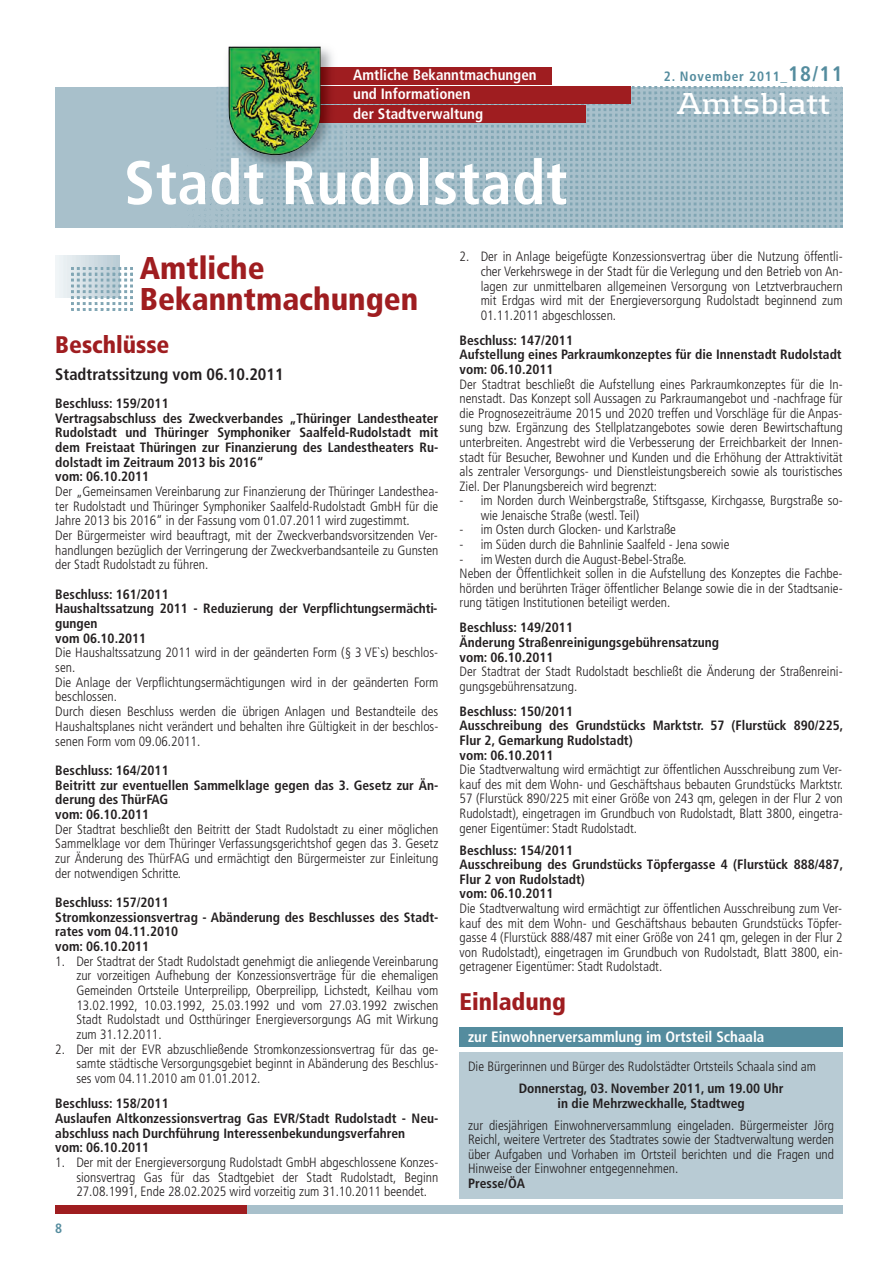
<style>
.page{position:relative;width:881px;height:1263px;background:#fff}
.page>*{position:absolute;margin:0;border:0;box-sizing:border-box;transform-origin:0 0}
.t1{font:700 condensed 61.5px "Frutiger";letter-spacing:.01em;color:#fff}
.t2{font:900 condensed 31.5px/31.5px "Frutiger";color:#9f1d20}
.t3{font:700 31.5px "Kontrapunkt";color:#fff}
.t4{font:900 condensed 24px "Frutiger";color:#9f1d20}
.t5{font:700 condensed 16.5px "Frutiger";color:#231f20}
.t6{font:700 condensed 15px/19.8px "Frutiger";color:#fff}
.t7{font:300 condensed 13.5px/14.5px "Frutiger";color:#231f20;text-align:justify}
.t8{font:700 condensed 13.5px/14.7px "Frutiger";color:#231f20}
.t9{font:700 condensed 13.5px "Frutiger";letter-spacing:.06em;color:#548c9e}
.s1{font-size:21px}
</style>
<div class="page">
<div style="left:236px;top:1205px;width:606px;height:9px;background:#a8c0cb"></div>
<div style="left:55px;top:1205px;width:192px;height:9px;background:#9f1d20"></div>
<svg style="left:55px;top:255px;width:64px;height:43px"></svg>
<img style="left:71px;top:268px;width:61px;height:42px">
<div style="left:55px;top:87px;width:787px;height:140px;background:#a8c0cb"></div>
<img style="left:188px;top:87px;width:654px;height:140px">
<div style="left:279px;top:68px;width:272px;height:17px;background:#9f1d20"></div>
<div style="left:279px;top:87px;width:351px;height:17px;background:#9f1d20"></div>
<div style="left:280px;top:106px;width:305px;height:17px;background:#9f1d20"></div>
<img style="left:216px;top:48px;width:129px;height:130px">
<img style="left:321px;top:68px;width:24px;height:17px">
<img style="left:321px;top:87px;width:24px;height:17px">
<img style="left:321px;top:106px;width:24px;height:17px">
<img style="left:228px;top:46px;width:93px;height:110px">
<div style="left:459px;top:1027px;width:383px;height:19px;background:#548c9e"></div>
<div style="left:459px;top:1052px;width:383px;height:147px;background:#b8cbd4"></div>
<p class="t6" style="left:353px;top:66px;width:185px">Amtliche Bekanntmachungen</p>
<p class="t9" style="left:663px;top:71px;width:180px">2. November 2011_<span class="s1">18/11</span></p>
<p class="t6" style="left:353px;top:85px;width:131px">und Informationen der Stadtverwaltung</p>
<h2 class="t3" style="left:676px;top:93px;width:155px">Amtsblatt</h2>
<h1 class="t1" style="left:124px;top:158px;width:444px">Stadt Rudolstadt</h1>
<h2 class="t2" style="left:140px;top:255px;width:280px">Amtliche<br>Bekanntmachungen</h2>
<h3 class="t4" style="left:55px;top:335px;width:116px">Beschlüsse</h3>
<p class="t5" style="left:55px;top:367px;width:230px">Stadtratssitzung vom 06.10.2011</p>
<p class="t8" style="left:55px;top:397px;width:384px">Beschluss: 159/2011<br>Vertragsabschluss des Zweckverbandes „Thüringer Landestheater Rudolstadt und Thüringer Symphoniker Saalfeld-Rudolstadt mit dem Freistaat Thüringen zur Finanzierung des Landestheaters Ru&shy;dolstadt im Zeitraum 2013 bis 2016“<br>vom: 06.10.2011</p>
<p class="t7" style="left:55px;top:485px;width:384px;text-align:left">Der „Gemeinsamen Vereinbarung zur Finanzierung der Thüringer Landesthea&shy;ter Rudolstadt und Thüringer Symphoniker Saalfeld-Rudolstadt GmbH für die Jahre 2013 bis 2016“ in der Fassung vom 01.07.2011 wird zugestimmt.<br>Der Bürgermeister wird beauftragt, mit der Zweckverbandsvorsitzenden Ver&shy;handlungen bezüglich der Verringerung der Zweckverbandsanteile zu Gunsten der Stadt Rudolstadt zu führen.</p>
<p class="t8" style="left:55px;top:588px;width:383px">Beschluss: 161/2011<br>Haushaltssatzung 2011 - Reduzierung der Verpflichtungsermächti&shy;gungen<br>vom 06.10.2011</p>
<p class="t7" style="left:55px;top:646px;width:384px;text-align:left">Die Haushaltssatzung 2011 wird in der geänderten Form (§ 3 VE`s) beschlos&shy;sen.<br>Die Anlage der Verpflichtungsermächtigungen wird in der geänderten Form beschlossen.<br>Durch diesen Beschluss werden die übrigen Anlagen und Bestandteile des Haushaltsplanes nicht verändert und behalten ihre Gültigkeit in der beschlos&shy;senen Form vom 09.06.2011.</p>
<p class="t8" style="left:55px;top:764px;width:384px">Beschluss: 164/2011<br>Beitritt zur eventuellen Sammelklage gegen das 3. Gesetz zur Än&shy;derung des ThürFAG<br>vom: 06.10.2011</p>
<p class="t7" style="left:55px;top:822px;width:384px">Der Stadtrat beschließt den Beitritt der Stadt Rudolstadt zu einer möglichen Sammelklage vor dem Thüringer Verfassungsgerichtshof gegen das 3. Gesetz zur Änderung des ThürFAG und ermächtigt den Bürgermeister zur Einleitung der notwendigen Schritte.</p>
<p class="t8" style="left:55px;top:896px;width:384px">Beschluss: 157/2011<br>Stromkonzessionsvertrag - Abänderung des Beschlusses des Stadt&shy;rates vom 04.11.2010<br>vom: 06.10.2011</p>
<p class="t7" style="left:76px;top:955px;width:363px;text-indent:-21px">1. Der Stadtrat der Stadt Rudolstadt genehmigt die anliegende Vereinbarung zur vorzeitigen Aufhebung der Konzessionsverträge für die ehemaligen Gemeinden Ortsteile Unterpreilipp, Oberpreilipp, Lichstedt, Keilhau vom 13.02.1992, 10.03.1992, 25.03.1992 und vom 27.03.1992 zwischen Stadt Rudolstadt und Ostthüringer Energieversorgungs AG mit Wirkung zum 31.12.2011.</p>
<p class="t7" style="left:76px;top:1043px;width:363px;text-indent:-21px">2. Der mit der EVR abzuschließende Stromkonzessionsvertrag für das ge&shy;samte städtische Versorgungsgebiet beginnt in Abänderung des Beschlus&shy;ses vom 04.11.2010 am 01.01.2012.</p>
<p class="t8" style="left:55px;top:1097px;width:384px">Beschluss: 158/2011<br>Auslaufen Altkonzessionsvertrag Gas EVR/Stadt Rudolstadt - Neu&shy;abschluss nach Durchführung Interessenbekundungsverfahren<br>vom: 06.10.2011</p>
<p class="t7" style="left:76px;top:1156px;width:363px;text-indent:-21px">1. Der mit der Energieversorgung Rudolstadt GmbH abgeschlossene Konzes&shy;sionsvertrag Gas für das Stadtgebiet der Stadt Rudolstadt, Beginn 27.08.1991, Ende 28.02.2025 wird vorzeitig zum 31.10.2011 beendet.</p>
<p class="t9" style="left:55px;top:1222px;width:9px">8</p>
<p class="t7" style="left:480px;top:251px;width:363px;text-indent:-21px">2. Der in Anlage beigefügte Konzessionsvertrag über die Nutzung öffentli&shy;cher Verkehrswege in der Stadt für die Verlegung und den Betrieb von An&shy;lagen zur unmittelbaren allgemeinen Versorgung von Letztverbrauchern mit Erdgas wird mit der Energieversorgung Rudolstadt beginnend zum 01.11.2011 abgeschlossen.</p>
<p class="t8" style="left:459px;top:334px;width:383px">Beschluss: 147/2011<br>Aufstellung eines Parkraumkonzeptes für die Innenstadt Rudolstadt vom: 06.10.2011</p>
<p class="t7" style="left:459px;top:378px;width:384px">Der Stadtrat beschließt die Aufstellung eines Parkraumkonzeptes für die In&shy;nenstadt. Das Konzept soll Aussagen zu Parkraumangebot und -nachfrage für die Prognosezeiträume 2015 und 2020 treffen und Vorschläge für die Anpas&shy;sung bzw. Ergänzung des Stellplatzangebotes sowie deren Bewirtschaftung unterbreiten. Angestrebt wird die Verbesserung der Erreichbarkeit der Innen&shy;stadt für Besucher, Bewohner und Kunden und die Erhöhung der Attraktivität als zentraler Versorgungs- und Dienstleistungsbereich sowie als touristisches Ziel. Der Planungsbereich wird begrenzt:</p>
<p class="t7" style="left:480px;top:494px;width:363px;text-indent:-21px">- im Norden durch Weinbergstraße, Stiftsgasse, Kirchgasse, Burgstraße so&shy;wie Jenaische Straße (westl. Teil)</p>
<p class="t7" style="left:459px;top:524px;width:218px">- im Osten durch Glocken- und Karlstraße</p>
<p class="t7" style="left:459px;top:538px;width:271px">- im Süden durch die Bahnlinie Saalfeld - Jena sowie</p>
<p class="t7" style="left:459px;top:553px;width:384px;text-align:left">- im Westen durch die August-Bebel-Straße.<br>Neben der Öffentlichkeit sollen in die Aufstellung des Konzeptes die Fachbe&shy;hörden und berührten Träger öffentlicher Belange sowie die in der Stadtsanie&shy;rung tätigen Institutionen beteiligt werden.</p>
<p class="t8" style="left:459px;top:622px;width:261px">Beschluss: 149/2011<br>Änderung Straßenreinigungsgebührensatzung vom: 06.10.2011</p>
<p class="t7" style="left:459px;top:665px;width:384px">Der Stadtrat der Stadt Rudolstadt beschließt die Änderung der Straßenreini&shy;gungsgebührensatzung.</p>
<p class="t8" style="left:459px;top:705px;width:385px">Beschluss: 150/2011<br>Ausschreibung des Grundstücks Marktstr. 57 (Flurstück 890/225, Flur 2, Gemarkung Rudolstadt)<br>vom: 06.10.2011</p>
<p class="t7" style="left:459px;top:763px;width:385px">Die Stadtverwaltung wird ermächtigt zur öffentlichen Ausschreibung zum Ver&shy;kauf des mit dem Wohn- und Geschäftshaus bebauten Grundstücks Marktstr.<br>57 (Flurstück 890/225 mit einer Größe von 243 qm, gelegen in der Flur 2 von Rudolstadt), eingetragen im Grundbuch von Rudolstadt, Blatt 3800, eingetra&shy;gener Eigentümer: Stadt Rudolstadt.</p>
<p class="t8" style="left:459px;top:844px;width:385px">Beschluss: 154/2011<br>Ausschreibung des Grundstücks Töpfergasse 4 (Flurstück 888/487,<br>Flur 2 von Rudolstadt)<br>vom: 06.10.2011</p>
<p class="t7" style="left:459px;top:902px;width:384px">Die Stadtverwaltung wird ermächtigt zur öffentlichen Ausschreibung zum Ver&shy;kauf des mit dem Wohn- und Geschäftshaus bebauten Grundstücks Töpfer&shy;gasse 4 (Flurstück 888/487 mit einer Größe von 241 qm, gelegen in der Flur 2 von Rudolstadt), eingetragen im Grundbuch von Rudolstadt, Blatt 3800, ein&shy;getragener Eigentümer: Stadt Rudolstadt.</p>
<h3 class="t4" style="left:459px;top:991px;width:108px">Einladung</h3>
<p class="t6" style="left:468px;top:1027px;width:298px">zur Einwohnerversammlung im Ortsteil Schaala</p>
<p class="t7" style="left:468px;top:1060px;width:349px">Die Bürgerinnen und Bürger des Rudolstädter Ortsteils Schaala sind am</p>
<p class="t8" style="left:518px;top:1082px;width:266px;text-align:center">Donnerstag, 03. November 2011, um 19.00 Uhr in die Mehrzweckhalle, Stadtweg</p>
<p class="t7" style="left:468px;top:1119px;width:367px">zur diesjährigen Einwohnerversammlung eingeladen. Bürgermeister Jörg Reichl, weitere Vertreter des Stadtrates sowie der Stadtverwaltung werden über Aufgaben und Vorhaben im Ortsteil berichten und die Fragen und Hinweise der Einwohner entgegennehmen.</p>
<p class="t8" style="left:468px;top:1177px;width:58px">Presse/ÖA</p>
</div>
